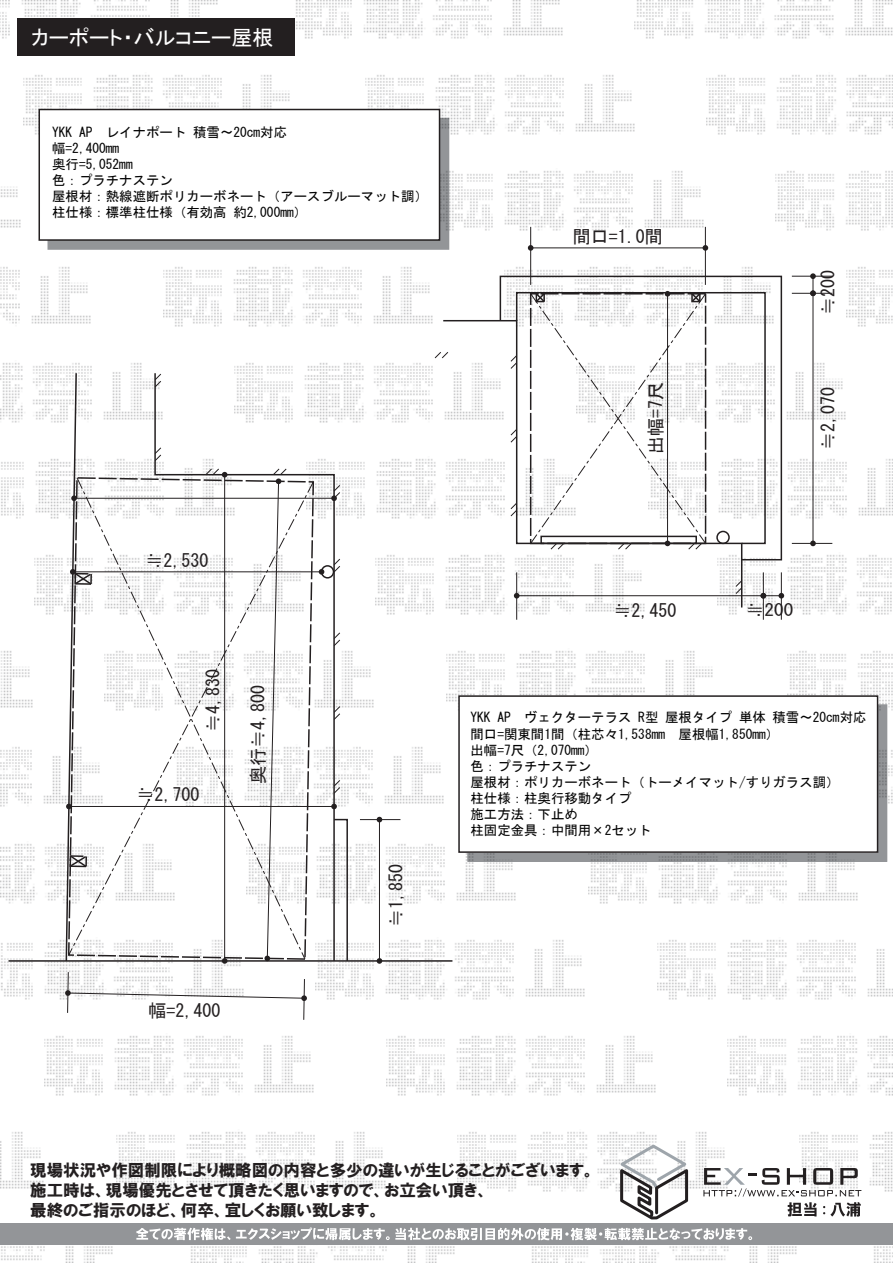
<style>
.page{position:relative;width:893px;height:1263px;background:#fff}
.page>*{position:absolute;margin:0;border:0;box-sizing:border-box;transform-origin:0 0}
.t1{font:21px "MS P Gothic";color:#fff}
.t2{font:18px "MS Gothic";color:#231f20}
.t3{font:16.8px "MS Gothic";color:#231f20;scale:1.14 1}
.t4{font:16.5px/19.8px "HGP Soei Kakugothic UB";color:#231f20}
.t5{font:13.35px/16px "MS Gothic";color:#030303}
</style>
<div class="page">
<img style="left:0;top:0;width:218px;height:39px">
<img style="left:296px;top:0;width:267px;height:39px">
<img style="left:635px;top:0;width:258px;height:39px">
<img style="left:24px;top:75px;width:270px;height:60px">
<img style="left:365px;top:75px;width:270px;height:60px">
<img style="left:707px;top:75px;width:186px;height:60px">
<img style="left:0;top:186px;width:21px;height:42px">
<img style="left:449px;top:168px;width:255px;height:63px">
<img style="left:776px;top:171px;width:117px;height:60px">
<img style="left:163px;top:267px;width:270px;height:60px">
<img style="left:0;top:267px;width:91px;height:57px">
<img style="left:505px;top:264px;width:248px;height:11px">
<img style="left:846px;top:267px;width:47px;height:60px">
<img style="left:0;top:363px;width:154px;height:60px">
<img style="left:235px;top:363px;width:198px;height:60px">
<img style="left:786px;top:360px;width:60px;height:63px">
<img style="left:1px;top:459px;width:153px;height:60px">
<img style="left:336px;top:459px;width:102px;height:60px">
<img style="left:788px;top:457px;width:105px;height:63px">
<img style="left:34px;top:555px;width:31px;height:60px">
<img style="left:376px;top:555px;width:269px;height:61px">
<img style="left:729px;top:555px;width:163px;height:61px">
<img style="left:336px;top:651px;width:38px;height:57px">
<img style="left:0;top:651px;width:33px;height:57px">
<img style="left:446px;top:651px;width:267px;height:51px">
<img style="left:788px;top:651px;width:105px;height:61px">
<img style="left:0;top:747px;width:65px;height:60px">
<img style="left:336px;top:747px;width:108px;height:60px">
<img style="left:887px;top:745px;width:6px;height:63px">
<img style="left:0;top:844px;width:65px;height:60px">
<img style="left:349px;top:844px;width:167px;height:60px">
<img style="left:588px;top:862px;width:270px;height:42px">
<img style="left:1px;top:940px;width:240px;height:60px">
<img style="left:316px;top:940px;width:269px;height:60px">
<img style="left:657px;top:940px;width:236px;height:60px">
<img style="left:45px;top:1036px;width:269px;height:60px">
<img style="left:386px;top:1036px;width:270px;height:60px">
<img style="left:728px;top:1036px;width:165px;height:60px">
<img style="left:0;top:1132px;width:44px;height:57px">
<img style="left:116px;top:1132px;width:270px;height:60px">
<img style="left:799px;top:1132px;width:94px;height:60px">
<img style="left:458px;top:1132px;width:267px;height:60px">
<img style="left:1px;top:1246px;width:112px;height:17px">
<img style="left:191px;top:1246px;width:264px;height:17px">
<img style="left:874px;top:1246px;width:19px;height:17px">
<img style="left:532px;top:1246px;width:265px;height:17px">
<hr style="left:9px;top:960px;width:443px;height:2px;background:#231f20">
<svg style="left:154px;top:372px;width:182px;height:590px"></svg>
<div style="left:321px;top:565px;width:13px;height:13px;border:2px solid #231f20;border-radius:50%"></div>
<svg style="left:333px;top:779px;width:8px;height:15px"></svg>
<svg style="left:333px;top:705px;width:8px;height:15px"></svg>
<svg style="left:333px;top:632px;width:7px;height:15px"></svg>
<svg style="left:333px;top:558px;width:7px;height:15px"></svg>
<svg style="left:154px;top:447px;width:8px;height:15px"></svg>
<svg style="left:154px;top:373px;width:8px;height:15px"></svg>
<svg style="left:434px;top:352px;width:7px;height:7px"></svg>
<svg style="left:93px;top:481px;width:221px;height:475px"></svg>
<svg style="left:442px;top:320px;width:301px;height:289px"></svg>
<svg style="left:499px;top:275px;width:284px;height:286px"></svg>
<svg style="left:264px;top:468px;width:23px;height:493px"></svg>
<svg style="left:65px;top:971px;width:242px;height:49px"></svg>
<hr style="left:530px;top:227px;width:1px;height:58px;background:#231f20">
<hr style="left:705px;top:227px;width:1px;height:58px;background:#231f20">
<hr style="left:531px;top:247px;width:174px;height:1px;background:#231f20">
<svg style="left:703px;top:245px;width:5px;height:6px"></svg>
<svg style="left:528px;top:245px;width:5px;height:6px"></svg>
<svg style="left:530px;top:291px;width:177px;height:259px"></svg>
<hr style="left:74px;top:498px;width:260px;height:1px;background:#231f20">
<svg style="left:331px;top:484px;width:10px;height:17px"></svg>
<hr style="left:73px;top:571px;width:249px;height:1px;background:#231f20">
<svg style="left:319px;top:569px;width:5px;height:6px"></svg>
<svg style="left:333px;top:818px;width:16px;height:144px"></svg>
<hr style="left:69px;top:806px;width:265px;height:1px;background:#231f20">
<svg style="left:65px;top:372px;width:28px;height:590px"></svg>
<svg style="left:331px;top:804px;width:6px;height:5px"></svg>
<hr style="left:224px;top:475px;width:1px;height:486px;background:#231f20">
<svg style="left:222px;top:958px;width:5px;height:6px"></svg>
<svg style="left:205px;top:468px;width:22px;height:9px"></svg>
<hr style="left:360px;top:819px;width:40px;height:1px;background:#231f20">
<hr style="left:379px;top:819px;width:1px;height:142px;background:#231f20">
<svg style="left:377px;top:958px;width:5px;height:6px"></svg>
<svg style="left:377px;top:817px;width:5px;height:5px"></svg>
<hr style="left:792px;top:543px;width:40px;height:1px;background:#231f20">
<hr style="left:792px;top:293px;width:40px;height:1px;background:#231f20">
<hr style="left:792px;top:276px;width:40px;height:1px;background:#231f20">
<hr style="left:813px;top:293px;width:1px;height:250px;background:#231f20">
<svg style="left:810px;top:541px;width:6px;height:5px"></svg>
<svg style="left:810px;top:273px;width:6px;height:23px"></svg>
<hr style="left:516px;top:572px;width:1px;height:48px;background:#231f20">
<hr style="left:763px;top:572px;width:1px;height:48px;background:#231f20">
<hr style="left:781px;top:572px;width:1px;height:48px;background:#231f20">
<hr style="left:517px;top:595px;width:246px;height:1px;background:#231f20">
<svg style="left:514px;top:593px;width:5px;height:5px"></svg>
<svg style="left:760px;top:593px;width:24px;height:5px"></svg>
<svg style="left:616px;top:1143px;width:75px;height:77px"></svg>
<svg style="left:703px;top:1168px;width:158px;height:28px"></svg>
<svg style="left:470px;top:707px;width:414px;height:152px;background:#8e9093"></svg>
<div style="left:467px;top:704px;width:420px;height:158px;border:2px solid #939598"></div>
<div style="left:459px;top:696px;width:419px;height:156px;background:#fff"></div>
<div style="left:458px;top:695px;width:420px;height:158px;border:2px solid #231f20"></div>
<div style="left:48px;top:118px;width:400px;height:131px;background:#939598"></div>
<div style="left:48px;top:118px;width:401px;height:132px;border:2px solid #939598"></div>
<div style="left:39px;top:110px;width:401px;height:130px;background:#fff"></div>
<div style="left:39px;top:109px;width:401px;height:132px;border:2px solid #231f20"></div>
<div style="left:18px;top:18px;width:277px;height:38px;background:#231f20"></div>
<div style="left:0;top:1223px;width:893px;height:22px;background:#939598"></div>
<svg style="left:136px;top:1227px;width:616px;height:13px"></svg>
<svg style="left:788px;top:1202px;width:28px;height:14px"></svg>
<svg style="left:823px;top:1202px;width:38px;height:14px"></svg>
<h1 class="t1" style="left:32px;top:27px;width:243px">カーポート・バルコニー屋根</h1>
<p class="t5" style="left:52px;top:124px;width:377px">YKK AP レイナポート 積雪～20cm対応<br>幅=2,400mm<br>奥行=5,052mm<br>色：プラチナステン<br>屋根材：熱線遮断ポリカーボネート（アースブルーマット調）柱仕様：標準柱仕様（有効高 約2,000mm）</p>
<h2 class="t2" style="left:145px;top:551px;width:64px">≒2,530</h2>
<h2 class="t2" style="left:204px;top:732px;width:64px;rotate:-90deg">≒4,830</h2>
<h2 class="t2" style="left:136px;top:785px;width:64px">≒2,700</h2>
<h2 class="t2" style="left:249px;top:784px;width:100px;rotate:-90deg">奥行≒4,800</h2>
<h2 class="t2" style="left:148px;top:1002px;width:73px">幅=2,400</h2>
<h2 class="t2" style="left:387px;top:927px;width:64px;rotate:-90deg">≒1,850</h2>
<h2 class="t2" style="left:573px;top:228px;width:91px">間口=1.0間</h2>
<h2 class="t2" style="left:819px;top:315px;width:46px;rotate:-90deg">≒200</h2>
<h2 class="t2" style="left:646px;top:454px;width:73px;rotate:-90deg">出幅=7尺</h2>
<h2 class="t2" style="left:819px;top:450px;width:64px;rotate:-90deg">≒2,070</h2>
<h2 class="t2" style="left:613px;top:601px;width:64px">≒2,450</h2>
<p class="t3" style="left:745px;top:601px;width:44px">≒200</p>
<p class="t5" style="left:470px;top:710px;width:398px">YKK AP ヴェクターテラス R型 屋根タイプ 単体 積雪～20cm対応間口=関東間1間（柱芯々1,538mm　屋根幅1,850mm）<br>出幅=7尺（2,070mm）<br>色：プラチナステン<br>屋根材：ポリカーボネート（トーメイマット/すりガラス調）<br>柱仕様：柱奥行移動タイプ<br>施工方法：下止め<br>柱固定金具：中間用×2セット</p>
<p class="t4" style="left:30px;top:1160px;width:566px">現場状況や作図制限により概略図の内容と多少の違いが生じることがございます。施工時は、現場優先とさせて頂きたく思いますので、お立会い頂き、<br>最終のご指示のほど、何卒、宜しくお願い致します。</p>
</div>
